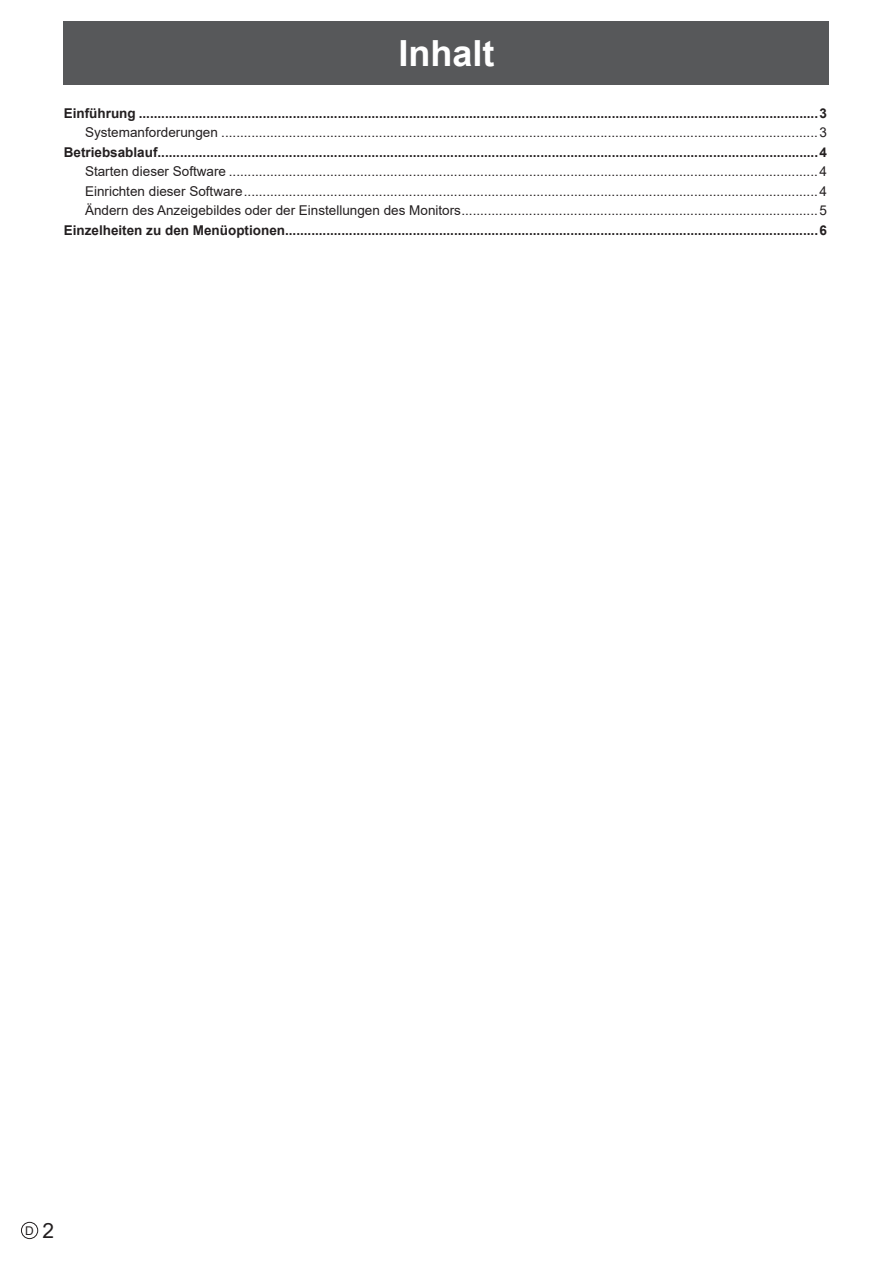
<style>
.page{position:relative;width:893px;height:1263px;background:#fff}
.page>*{position:absolute;margin:0;border:0;box-sizing:border-box;transform-origin:0 0}
.t1{font:700 36px "Arial";color:#fff}
.t2{font:13.5px/19.5px "Arial";color:#231f20;text-align:justify}
.t3{font:700 13.5px "Arial";color:#231f20}
.t4{font:12px "Arial";color:#231f20}
.s1{font-size:21px}
</style>
<div class="page">
<div style="left:64px;top:21px;width:765px;height:64px;background:#57585a"></div>
<div style="left:21px;top:1222px;width:17px;height:17px;border:1px solid #231f20;border-radius:50%"></div>
<h1 class="t1" style="left:398px;top:28px;width:98px">Inhalt</h1>
<p class="t3" style="left:64px;top:104px;width:765px">Einführung .....................................................................................................................................................................................3</p>
<p class="t2" style="left:85px;top:123px;width:743px">Systemanforderungen ...............................................................................................................................................................3</p>
<p class="t3" style="left:64px;top:143px;width:765px">Betriebsablauf................................................................................................................................................................................4</p>
<p class="t2" style="left:85px;top:162px;width:743px">Starten dieser Software .............................................................................................................................................................4<br>Einrichten dieser Software.........................................................................................................................................................4<br>Ändern des Anzeigebildes oder der Einstellungen des Monitors...............................................................................................5</p>
<p class="t3" style="left:64px;top:221px;width:765px">Einzelheiten zu den Menüoptionen..............................................................................................................................................6</p>
<p class="t4" style="left:25px;top:1222px;width:31px">D <span class="s1">2</span></p>
</div>
